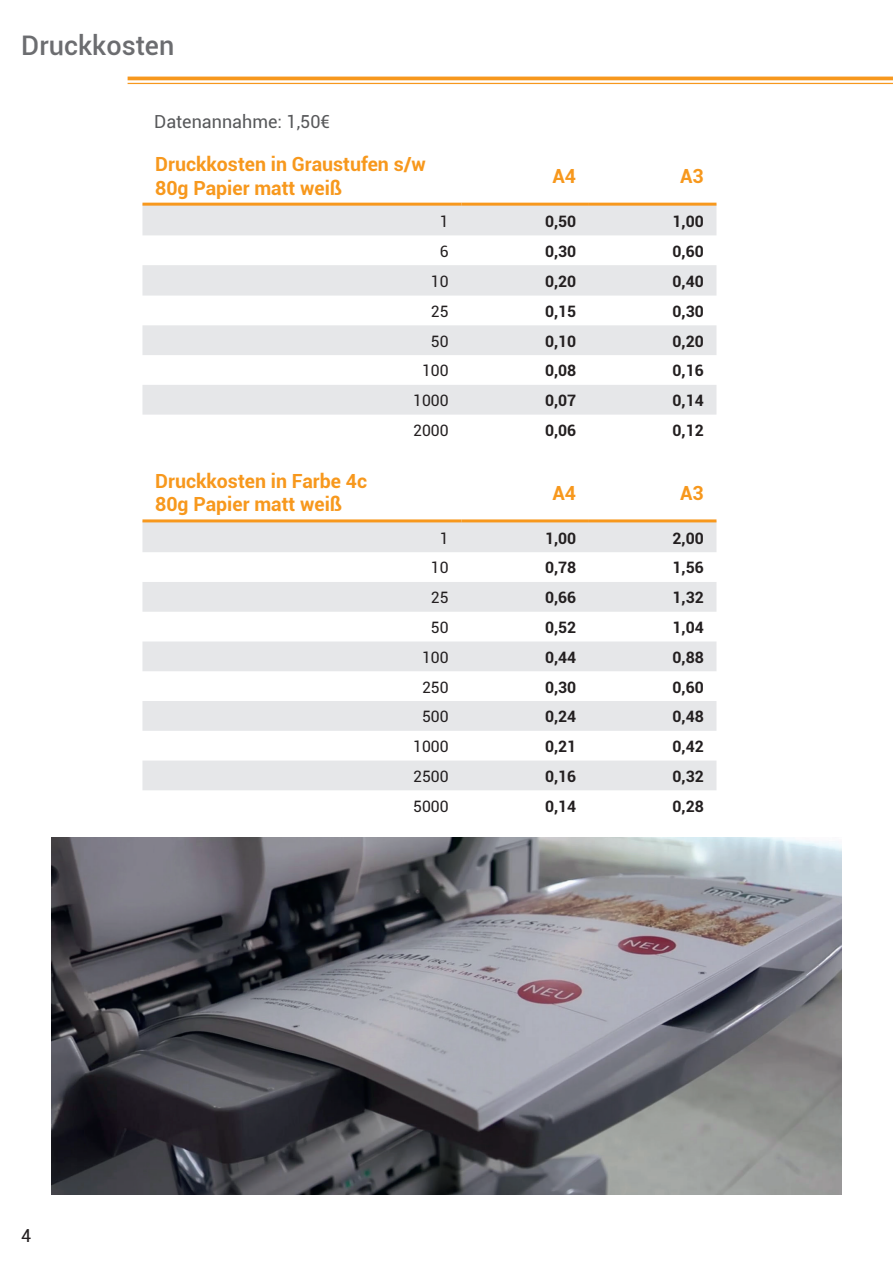
<style>
.page{position:relative;width:893px;height:1263px;background:#fff}
.page>*{position:absolute;margin:0;border:0;box-sizing:border-box;transform-origin:0 0}
.Kapitel_links_INHALT{font:500 27px "Roboto";color:#6c6d70}
.Tables_Header{font:700 19.5px "Roboto";color:#f7981d}
.Tables_Header_Right{font:700 19.5px "Roboto";color:#f7981d}
.t1{font:18px "Roboto";color:#57585a}
.t2{font:18px "Roboto";color:#231f20}
.Tables_Body_Price{font:700 15.75px "Roboto";color:#231f20}
.Tables_Body{font:15.75px "Roboto";color:#231f20}
</style>
<div class="page">
<hr style="left:128px;top:77px;width:765px;height:3px;background:#f7981d">
<hr style="left:128px;top:83px;width:765px;height:1px;background:#f7981d">
<svg style="left:142px;top:206px;width:574px;height:209px;fill:#e6e7e9"></svg>
<hr style="left:142px;top:203px;width:319px;height:3px;background:#f7981d">
<hr style="left:461px;top:203px;width:128px;height:3px;background:#f7981d">
<hr style="left:589px;top:203px;width:127px;height:3px;background:#f7981d">
<svg style="left:142px;top:522px;width:574px;height:268px;fill:#e6e7e9"></svg>
<hr style="left:142px;top:519px;width:319px;height:3px;background:#f7981d">
<hr style="left:461px;top:519px;width:128px;height:3px;background:#f7981d">
<hr style="left:589px;top:519px;width:127px;height:3px;background:#f7981d">
<img style="left:51px;top:838px;width:791px;height:357px">
<p class="Kapitel_links_INHALT" style="left:21px;top:26px;width:155px">Druckkosten</p>
<p class="t1" style="left:154px;top:109px;width:177px">Datenannahme: 1,50€</p>
<p class="Tables_Header" style="left:155px;top:150px;width:272px">Druckkosten in Graustufen s/w</p>
<p class="Tables_Header" style="left:155px;top:174px;width:189px">80g Papier matt weiß</p>
<p class="Tables_Header_Right" style="left:553px;top:162px;width:25px">A4</p>
<p class="Tables_Header_Right" style="left:680px;top:162px;width:25px">A3</p>
<p class="Tables_Header" style="left:155px;top:467px;width:213px">Druckkosten in Farbe 4c</p>
<p class="Tables_Header" style="left:155px;top:491px;width:189px">80g Papier matt weiß</p>
<p class="Tables_Body" style="left:440px;top:210px;width:10px">1</p>
<p class="Tables_Body_Price" style="left:545px;top:210px;width:33px">0,50</p>
<p class="Tables_Body_Price" style="left:673px;top:210px;width:33px">1,00</p>
<p class="Tables_Body" style="left:440px;top:240px;width:10px">6</p>
<p class="Tables_Body_Price" style="left:545px;top:240px;width:33px">0,30</p>
<p class="Tables_Body_Price" style="left:673px;top:240px;width:33px">0,60</p>
<p class="Tables_Body" style="left:431px;top:270px;width:19px">10</p>
<p class="Tables_Body_Price" style="left:545px;top:270px;width:33px">0,20</p>
<p class="Tables_Body_Price" style="left:673px;top:270px;width:33px">0,40</p>
<p class="Tables_Body" style="left:431px;top:300px;width:19px">25</p>
<p class="Tables_Body_Price" style="left:545px;top:300px;width:33px">0,15</p>
<p class="Tables_Body_Price" style="left:673px;top:300px;width:33px">0,30</p>
<p class="Tables_Body" style="left:431px;top:330px;width:19px">50</p>
<p class="Tables_Body_Price" style="left:545px;top:330px;width:33px">0,10</p>
<p class="Tables_Body_Price" style="left:673px;top:330px;width:33px">0,20</p>
<p class="Tables_Body" style="left:422px;top:360px;width:28px">100</p>
<p class="Tables_Body_Price" style="left:545px;top:360px;width:33px">0,08</p>
<p class="Tables_Body_Price" style="left:673px;top:360px;width:33px">0,16</p>
<p class="Tables_Body" style="left:413px;top:389px;width:37px">1000</p>
<p class="Tables_Body_Price" style="left:545px;top:389px;width:33px">0,07</p>
<p class="Tables_Body_Price" style="left:673px;top:389px;width:33px">0,14</p>
<p class="Tables_Body" style="left:413px;top:419px;width:37px">2000</p>
<p class="Tables_Body_Price" style="left:545px;top:419px;width:33px">0,06</p>
<p class="Tables_Body_Price" style="left:673px;top:419px;width:33px">0,12</p>
<p class="Tables_Header_Right" style="left:553px;top:479px;width:25px">A4</p>
<p class="Tables_Header_Right" style="left:680px;top:479px;width:25px">A3</p>
<p class="Tables_Body" style="left:440px;top:527px;width:10px">1</p>
<p class="Tables_Body_Price" style="left:545px;top:527px;width:33px">1,00</p>
<p class="Tables_Body_Price" style="left:673px;top:527px;width:33px">2,00</p>
<p class="Tables_Body" style="left:431px;top:557px;width:19px">10</p>
<p class="Tables_Body_Price" style="left:545px;top:557px;width:33px">0,78</p>
<p class="Tables_Body_Price" style="left:673px;top:557px;width:33px">1,56</p>
<p class="Tables_Body" style="left:431px;top:587px;width:19px">25</p>
<p class="Tables_Body_Price" style="left:545px;top:586px;width:33px">0,66</p>
<p class="Tables_Body_Price" style="left:673px;top:586px;width:33px">1,32</p>
<p class="Tables_Body" style="left:431px;top:616px;width:19px">50</p>
<p class="Tables_Body_Price" style="left:545px;top:616px;width:33px">0,52</p>
<p class="Tables_Body_Price" style="left:673px;top:616px;width:33px">1,04</p>
<p class="Tables_Body" style="left:422px;top:646px;width:28px">100</p>
<p class="Tables_Body_Price" style="left:545px;top:646px;width:33px">0,44</p>
<p class="Tables_Body_Price" style="left:673px;top:646px;width:33px">0,88</p>
<p class="Tables_Body" style="left:422px;top:676px;width:28px">250</p>
<p class="Tables_Body_Price" style="left:545px;top:676px;width:33px">0,30</p>
<p class="Tables_Body_Price" style="left:673px;top:676px;width:33px">0,60</p>
<p class="Tables_Body" style="left:422px;top:706px;width:28px">500</p>
<p class="Tables_Body_Price" style="left:545px;top:706px;width:33px">0,24</p>
<p class="Tables_Body_Price" style="left:673px;top:706px;width:33px">0,48</p>
<p class="Tables_Body" style="left:413px;top:735px;width:37px">1000</p>
<p class="Tables_Body_Price" style="left:545px;top:735px;width:33px">0,21</p>
<p class="Tables_Body_Price" style="left:673px;top:735px;width:33px">0,42</p>
<p class="Tables_Body" style="left:413px;top:765px;width:37px">2500</p>
<p class="Tables_Body_Price" style="left:545px;top:765px;width:33px">0,16</p>
<p class="Tables_Body_Price" style="left:673px;top:765px;width:33px">0,32</p>
<p class="Tables_Body" style="left:413px;top:795px;width:37px">5000</p>
<p class="Tables_Body_Price" style="left:545px;top:795px;width:33px">0,14</p>
<p class="Tables_Body_Price" style="left:673px;top:795px;width:33px">0,28</p>
<p class="t2" style="left:21px;top:1223px;width:12px">4</p>
</div>
